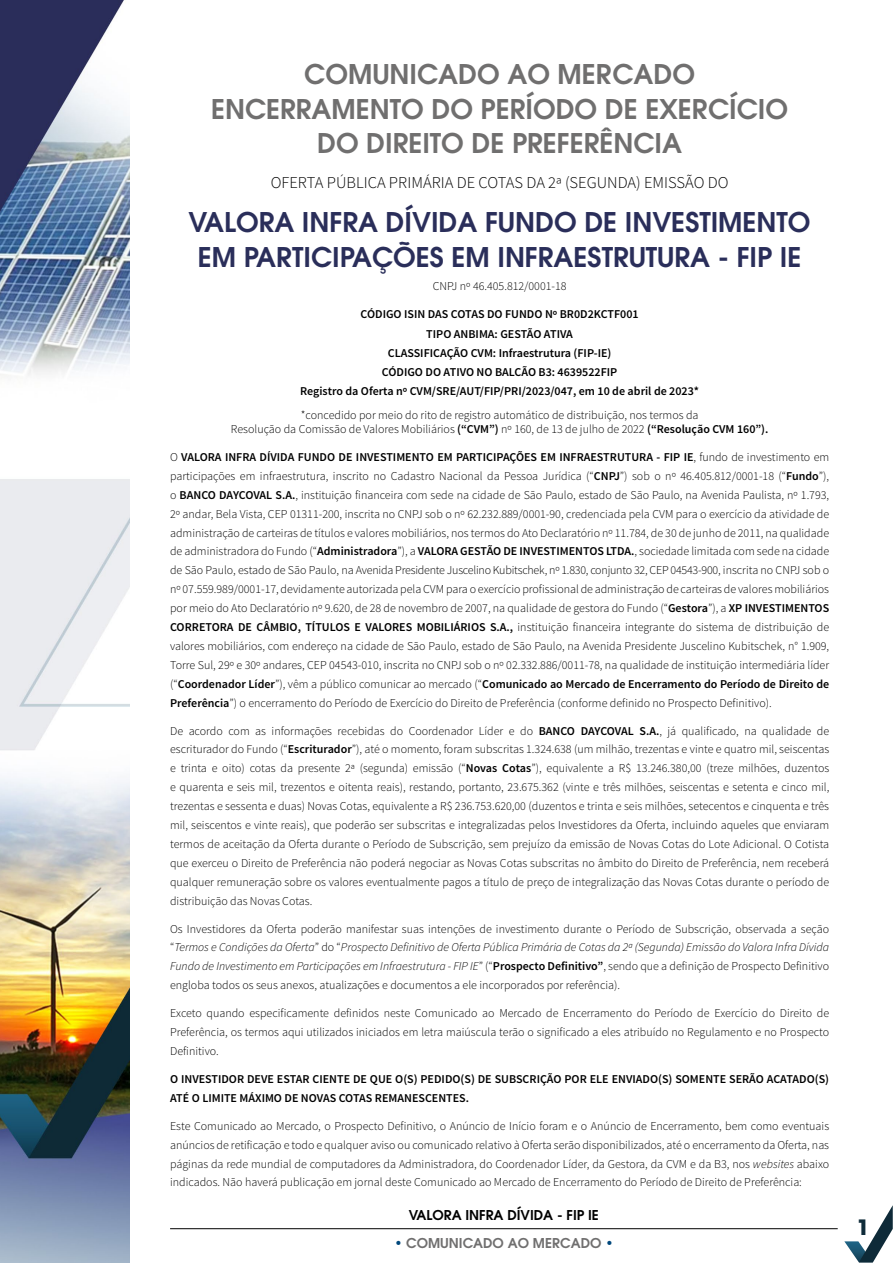
<style>
.page{position:relative;width:893px;height:1263px;background:#fff}
.page>*{position:absolute;margin:0;border:0;box-sizing:border-box;transform-origin:0 0}
.t1{font:600 27px/34.8px "ITC Avant Garde Pro";color:#706f6f;text-align:center}
.t2{font:600 27px/34.8px "ITC Avant Garde Pro";color:#2a2e5a;text-align:center}
.t3{font:700 21px "ITC Avant Garde Pro";color:#0e2b39}
.t4{font:300 16.5px "Source Sans Pro";color:#000}
.t5{font:600 13.5px "ITC Avant Garde Pro";color:#000}
.t6{font:600 13.5px "ITC Avant Garde Pro";color:#706f6f}
.t7{font:300 12px/18.9px "Source Sans Pro";color:#000;text-align:justify}
.t8{font:600 12px/19.2px "Source Sans Pro";color:#000;text-align:center}
.s1{font-weight:600}
.s2{font-style:italic}
.s3{color:#00487c}
</style>
<div class="page">
<hr style="left:170px;top:1228px;width:668px;height:1px;background:#000">
<img style="left:0;top:0;width:129px;height:1263px">
<svg style="left:844px;top:1205px;width:49px;height:57px"></svg>
<h1 class="t1" style="left:211px;top:56px;width:578px">COMUNICADO AO MERCADO<br>ENCERRAMENTO DO PERÍODO DE EXERCÍCIO<br>DO DIREITO DE PREFERÊNCIA</h1>
<h3 class="t4" style="left:271px;top:172px;width:459px">OFERTA PÚBLICA PRIMÁRIA DE COTAS DA 2ª (SEGUNDA) EMISSÃO DO</h3>
<h1 class="t2" style="left:189px;top:204px;width:623px">VALORA INFRA DÍVIDA FUNDO DE INVESTIMENTO<br>EM PARTICIPAÇÕES EM INFRAESTRUTURA - FIP IE</h1>
<p class="t7" style="left:433px;top:277px;width:135px">CNPJ nº 46.405.812/0001-18</p>
<p class="t8" style="left:300px;top:305px;width:401px">CÓDIGO ISIN DAS COTAS DO FUNDO Nº BR0D2KCTF001<br>TIPO ANBIMA: GESTÃO ATIVA<br>CLASSIFICAÇÃO CVM: Infraestrutura (FIP-IE)<br>CÓDIGO DO ATIVO NO BALCÃO B3: 4639522FIP<br>Registro da Oferta nº CVM/SRE/AUT/FIP/PRI/2023/047, em 10 de abril de 2023*</p>
<p class="t7" style="left:231px;top:407px;width:539px;line-height:14.4px;text-align:center">*concedido por meio do rito de registro automático de distribuição, nos termos da<br>Resolução da Comissão de Valores Mobiliários <span class="s1">(“CVM”)</span> nº 160, de 13 de julho de 2022 <span class="s1">(“Resolução CVM 160”).</span></p>
<p class="t7" style="left:170px;top:448px;width:661px">O <span class="s1">VALORA INFRA DÍVIDA FUNDO DE INVESTIMENTO EM PARTICIPAÇÕES EM INFRAESTRUTURA - FIP IE</span>, fundo de investimento em participações em infraestrutura, inscrito no Cadastro Nacional da Pessoa Jurídica (“<span class="s1">CNPJ</span>”) sob o nº 46.405.812/0001-18 (“<span class="s1">Fundo</span>”), o <span class="s1">BANCO DAYCOVAL S.A.</span>, instituição financeira com sede na cidade de São Paulo, estado de São Paulo, na Avenida Paulista, nº 1.793, 2º andar, Bela Vista, CEP 01311-200, inscrita no CNPJ sob o nº 62.232.889/0001-90, credenciada pela CVM para o exercício da atividade de administração de carteiras de títulos e valores mobiliários, nos termos do Ato Declaratório nº 11.784, de 30 de junho de 2011, na qualidade de administradora do Fundo (“<span class="s1">Administradora</span>”), a <span class="s1">VALORA GESTÃO DE INVESTIMENTOS LTDA.</span>, sociedade limitada com sede na cidade de São Paulo, estado de São Paulo, na Avenida Presidente Juscelino Kubitschek, nº 1.830, conjunto 32, CEP 04543-900, inscrita no CNPJ sob o nº 07.559.989/0001-17, devidamente autorizada pela CVM para o exercício profissional de administração de carteiras de valores mobiliários por meio do Ato Declaratório nº 9.620, de 28 de novembro de 2007, na qualidade de gestora do Fundo (“<span class="s1">Gestora</span>”), a <span class="s1">XP INVESTIMENTOS CORRETORA DE CÂMBIO, TÍTULOS E VALORES MOBILIÁRIOS S.A.,</span> instituição financeira integrante do sistema de distribuição de valores mobiliários, com endereço na cidade de São Paulo, estado de São Paulo, na Avenida Presidente Juscelino Kubitschek, n° 1.909, Torre Sul, 29º e 30º andares, CEP 04543-010, inscrita no CNPJ sob o nº 02.332.886/0011-78, na qualidade de instituição intermediária líder (“<span class="s1">Coordenador Líder</span>”), vêm a público comunicar ao mercado (“<span class="s1">Comunicado ao Mercado de Encerramento do Período de Direito de Preferência</span>”) o encerramento do Período de Exercício do Direito de Preferência (conforme definido no Prospecto Definitivo).</p>
<p class="t7" style="left:170px;top:721px;width:661px">De acordo com as informações recebidas do Coordenador Líder e do <span class="s1">BANCO DAYCOVAL S.A.</span>, já qualificado, na qualidade de escriturador do Fundo (“<span class="s1">Escriturador</span>”), até o momento, foram subscritas 1.324.638 (um milhão, trezentas e vinte e quatro mil, seiscentas e trinta e oito) cotas da presente 2ª (segunda) emissão (“<span class="s1">Novas Cotas</span>”), equivalente a R$ 13.246.380,00 (treze milhões, duzentos e quarenta e seis mil, trezentos e oitenta reais), restando, portanto, 23.675.362 (vinte e três milhões, seiscentas e setenta e cinco mil, trezentas e sessenta e duas) Novas Cotas, equivalente a R$ 236.753.620,00 (duzentos e trinta e seis milhões, setecentos e cinquenta e três mil, seiscentos e vinte reais), que poderão ser subscritas e integralizadas pelos Investidores da Oferta, incluindo aqueles que enviaram termos de aceitação da Oferta durante o Período de Subscrição, sem prejuízo da emissão de Novas Cotas do Lote Adicional. O Cotista que exerceu o Direito de Preferência não poderá negociar as Novas Cotas subscritas no âmbito do Direito de Preferência, nem receberá qualquer remuneração sobre os valores eventualmente pagos a título de preço de integralização das Novas Cotas durante o período de distribuição das Novas Cotas.</p>
<p class="t7" style="left:170px;top:919px;width:661px">Os Investidores da Oferta poderão manifestar suas intenções de investimento durante o Período de Subscrição, observada a seção “<span class="s2">Termos e Condições da Oferta</span>” do “<span class="s2">Prospecto Definitivo de Oferta Pública Primária de Cotas da 2ª (Segunda) Emissão do Valora Infra Dívida Fundo de Investimento em Participações em Infraestrutura - FIP IE</span>” (“<span class="s1">Prospecto Definitivo”</span>, sendo que a definição de Prospecto Definitivo engloba todos os seus anexos, atualizações e documentos a ele incorporados por referência).</p>
<p class="t7" style="left:170px;top:1004px;width:661px">Exceto quando especificamente definidos neste Comunicado ao Mercado de Encerramento do Período de Exercício do Direito de Preferência, os termos aqui utilizados iniciados em letra maiúscula terão o significado a eles atribuído no Regulamento e no Prospecto Definitivo.</p>
<p class="t8" style="left:170px;top:1070px;width:661px;text-align:left">O INVESTIDOR DEVE ESTAR CIENTE DE QUE O(S) PEDIDO(S) DE SUBSCRIÇÃO POR ELE ENVIADO(S) SOMENTE SERÃO ACATADO(S)<br>ATÉ O LIMITE MÁXIMO DE NOVAS COTAS REMANESCENTES.</p>
<p class="t7" style="left:170px;top:1116px;width:661px">Este Comunicado ao Mercado, o Prospecto Definitivo, o Anúncio de Início foram e o Anúncio de Encerramento, bem como eventuais anúncios de retificação e todo e qualquer aviso ou comunicado relativo à Oferta serão disponibilizados, até o encerramento da Oferta, nas páginas da rede mundial de computadores da Administradora, do Coordenador Líder, da Gestora, da CVM e da B3, nos <span class="s2">websites</span> abaixo indicados. Não haverá publicação em jornal deste Comunicado ao Mercado de Encerramento do Período de Direito de Preferência:</p>
<p class="t5" style="left:409px;top:1206px;width:192px">VALORA INFRA DÍVIDA - FIP IE</p>
<p class="t6" style="left:394px;top:1234px;width:221px"><span class="s3">•</span> COMUNICADO AO MERCADO <span class="s3">•</span></p>
<h2 class="t3" style="left:857px;top:1213px;width:14px">1</h2>
</div>
